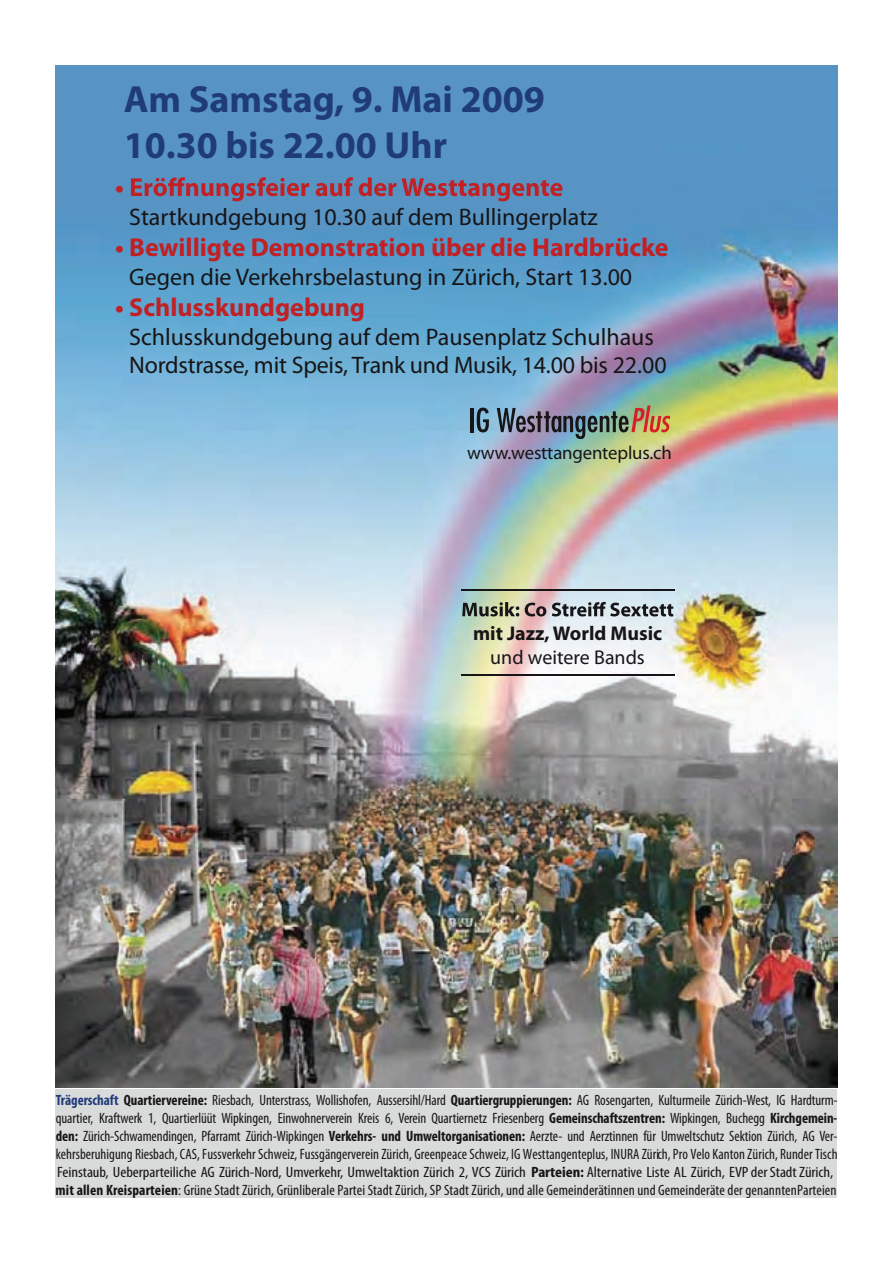
<style>
.page{position:relative;width:893px;height:1263px;background:#fff}
.page>*{position:absolute;margin:0;border:0;box-sizing:border-box;transform-origin:0 0}
.t1{font:700 37.95px/45.6px "Myriad Pro";color:#203c78}
.t2{font:700 25.95px "Myriad Pro";color:#c12025}
.t3{font:24px/28.8px "Myriad Pro";color:#171518}
.t4{font:700 19.95px "Myriad Pro";color:#171518}
.t5{font:19.95px "Myriad Pro";color:#171518}
.t6{font:18.75px "Myriad Pro";letter-spacing:-.01em;color:#171518}
.t7{font:condensed 15px/18px "Myriad Pro";letter-spacing:-.005em;color:#171518}
.s1{font-weight:700;color:#203c78}
.s2{font-weight:700}
</style>
<div class="page">
<div style="left:56px;top:1090px;width:781px;height:108px;background:#d9dada"></div>
<img style="left:56px;top:65px;width:781px;height:1023px">
<svg style="left:131px;top:177px;width:431px;height:24px;background:#7a6d8e"></svg>
<hr style="left:460px;top:589px;width:214px;height:2px;background:#171518">
<hr style="left:460px;top:674px;width:214px;height:2px;background:#171518">
<svg style="left:462px;top:602px;width:211px;height:15px;background:#8b8e8b"></svg>
<hr style="left:470px;top:408px;width:3px;height:24px;background:#171518">
<svg style="left:476px;top:408px;width:13px;height:24px"></svg>
<img style="left:496px;top:406px;width:174px;height:33px">
<h1 class="t1" style="left:124px;top:75px;width:423px">Am Samstag, 9. Mai 2009<br>10.30 bis 22.00 Uhr</h1>
<h2 class="t2" style="left:115px;top:170px;width:10px">•</h2>
<h3 class="t3" style="left:129px;top:202px;width:470px">Startkundgebung 10.30 auf dem Bullingerplatz</h3>
<h2 class="t2" style="left:115px;top:230px;width:555px">• Bewilligte Demonstration über die Hardbrücke</h2>
<h3 class="t3" style="left:129px;top:262px;width:504px">Gegen die Verkehrsbelastung in Zürich, Start 13.00</h3>
<h2 class="t2" style="left:115px;top:290px;width:251px">• Schlusskundgebung</h2>
<h3 class="t3" style="left:129px;top:322px;width:539px">Schlusskundgebung auf dem Pausenplatz Schulhaus<br>Nordstrasse, mit Speis, Trank und Musik, 14.00 bis 22.00</h3>
<p class="t6" style="left:467px;top:441px;width:206px">www.westtangenteplus.ch</p>
<h3 class="t4" style="left:473px;top:621px;width:191px">mit Jazz, World Music</h3>
<h3 class="t5" style="left:490px;top:645px;width:156px">und weitere Bands</h3>
<p class="t7" style="left:56px;top:1091px;width:783px"><span class="s1">Trägerschaft</span> <span class="s2">Quartiervereine:</span> Riesbach, Unterstrass, Wollishofen, Aussersihl/Hard <span class="s2">Quartiergruppierungen:</span> AG Rosengarten, Kulturmeile Zürich-West, IG Hardturm&shy;quartier, Kraftwerk 1, Quartierlüüt Wipkingen, Einwohnerverein Kreis 6, Verein Quartiernetz Friesenberg <span class="s2">Gemeinschaftszentren:</span> Wipkingen, Buchegg <span class="s2">Kirchgemein&shy;den:</span> Zürich-Schwamendingen, Pfarramt Zürich-Wipkingen <span class="s2">Verkehrs- und Umweltorganisationen:</span> Aerzte- und Aerztinnen für Umweltschutz Sektion Zürich, AG Ver&shy;kehrsberuhigung Riesbach, CAS, Fussverkehr Schweiz, Fussgängerverein Zürich, Greenpeace Schweiz, IG Westtangenteplus, INURA Zürich, Pro Velo Kanton Zürich, Runder Tisch Feinstaub, Ueberparteiliche AG Zürich-Nord, Umverkehr, Umweltaktion Zürich 2, VCS Zürich <span class="s2">Parteien:</span> Alternative Liste AL Zürich, EVP der Stadt Zürich, <span class="s2">mit allen Kreisparteien</span>: Grüne Stadt Zürich, Grünliberale Partei Stadt Zürich, SP Stadt Zürich, und alle Gemeinderätinnen und Gemeinderäte der genanntenParteien</p>
</div>
